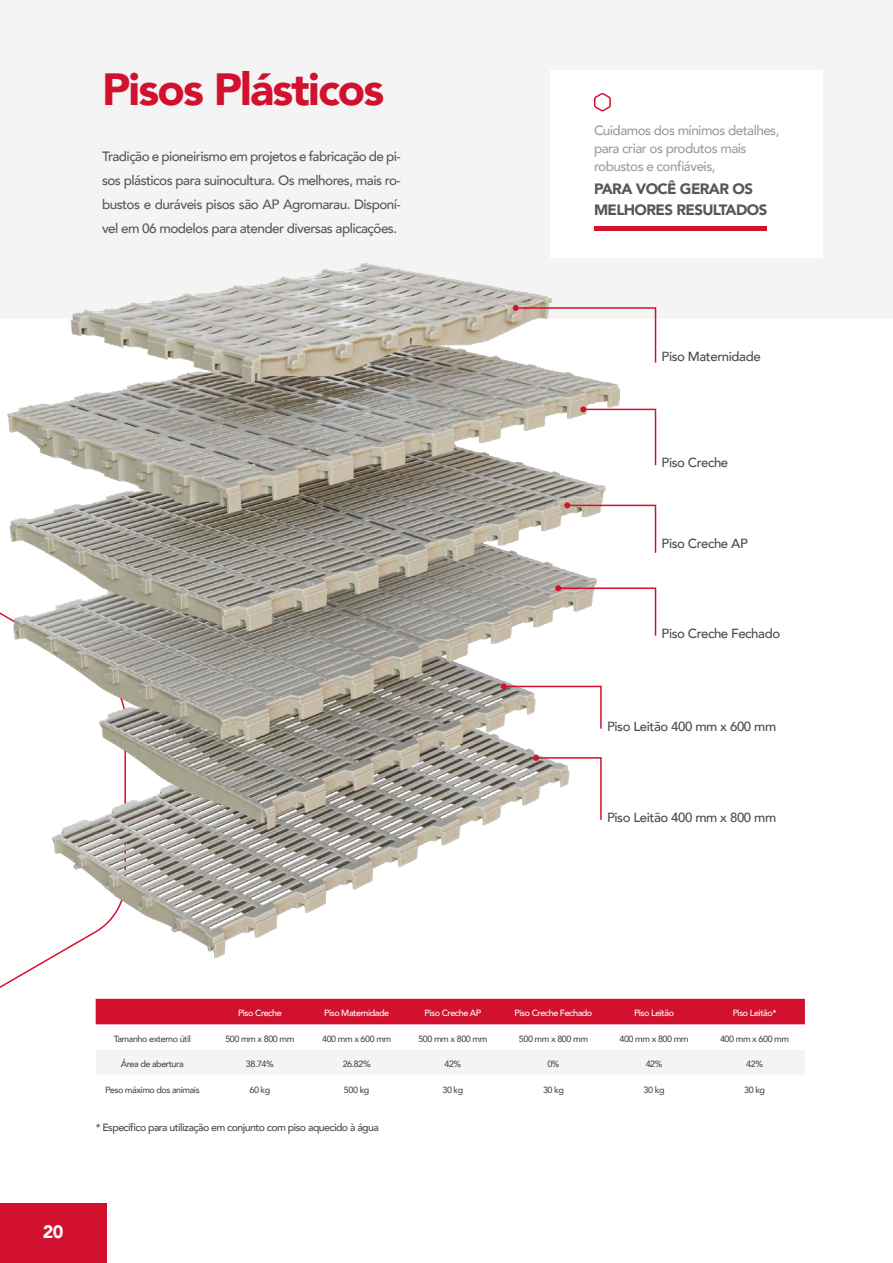
<style>
.page{position:relative;width:893px;height:1263px;background:#fff}
.page>*{position:absolute;margin:0;border:0;box-sizing:border-box;transform-origin:0 0}
.t1{font:900 45px "Avenir";letter-spacing:-.04em;color:#d2112f}
.t2{font:900 18px "Avenir";color:#fff}
.t3{font:900 15px/21px "Avenir";letter-spacing:-.04em;color:#575756}
.t4{font:500 13.5px/24px "Avenir";letter-spacing:-.04em;color:#575756;text-align:justify}
.t5{font:500 13.5px/18px "Avenir";letter-spacing:-.04em;color:#9d9d9c}
.t6{font:500 13.2px "Avenir";letter-spacing:-.03em;color:#4a4a49}
.t7{font:500 10.5px "Avenir";letter-spacing:-.05em;color:#4a4a49}
.t8{font:500 9px "Avenir";letter-spacing:-.05em;color:#4a4a49}
.t9{font:500 9px "Avenir";letter-spacing:-.05em;color:#fff}
</style>
<div class="page">
<svg style="left:0;top:612px;width:127px;height:413px"></svg>
<div style="left:0;top:0;width:893px;height:319px;background:#f4f4f4"></div>
<div style="left:96px;top:999px;width:709px;height:25px;background:#d2112f"></div>
<div style="left:96px;top:1050px;width:709px;height:25px;background:#f4f4f4"></div>
<div style="left:551px;top:70px;width:272px;height:187px;background:#fff"></div>
<svg style="left:594px;top:93px;width:17px;height:19px"></svg>
<hr style="left:594px;top:226px;width:172px;height:4px;background:#d2112f">
<img style="left:8px;top:264px;width:612px;height:694px">
<svg style="left:513px;top:305px;width:144px;height:59px"></svg>
<svg style="left:580px;top:406px;width:77px;height:61px"></svg>
<svg style="left:564px;top:502px;width:93px;height:52px"></svg>
<svg style="left:555px;top:585px;width:102px;height:52px"></svg>
<svg style="left:501px;top:683px;width:101px;height:47px"></svg>
<svg style="left:533px;top:755px;width:69px;height:66px"></svg>
<div style="left:0;top:1203px;width:106px;height:60px;background:#d2112f"></div>
<h1 class="t1" style="left:102px;top:50px;width:284px">Pisos Plásticos</h1>
<p class="t4" style="left:102px;top:143px;width:300px">Tradição e pioneirismo em projetos e fabricação de pi&shy;sos plásticos para suinocultura. Os melhores, mais ro&shy;bustos e duráveis pisos são AP Agromarau. Disponí&shy;vel em 06 modelos para atender diversas aplicações.</p>
<p class="t5" style="left:594px;top:120px;width:187px">Cuidamos dos mínimos detalhes, para criar os produtos mais robustos e confiáveis,</p>
<p class="t3" style="left:594px;top:178px;width:175px">PARA VOCÊ GERAR OS<br>MELHORES RESULTADOS</p>
<p class="t6" style="left:662px;top:345px;width:101px">Piso Maternidade</p>
<p class="t6" style="left:662px;top:451px;width:68px">Piso Creche</p>
<p class="t6" style="left:662px;top:532px;width:88px">Piso Creche AP</p>
<p class="t6" style="left:662px;top:622px;width:120px">Piso Creche Fechado</p>
<p class="t6" style="left:607px;top:715px;width:171px">Piso Leitão 400 mm x 600 mm</p>
<p class="t6" style="left:607px;top:806px;width:171px">Piso Leitão 400 mm x 800 mm</p>
<p class="t9" style="left:238px;top:1005px;width:45px">Piso Creche</p>
<p class="t9" style="left:324px;top:1005px;width:66px">Piso Maternidade</p>
<p class="t9" style="left:425px;top:1005px;width:58px">Piso Creche AP</p>
<p class="t9" style="left:515px;top:1005px;width:79px">Piso Creche Fechado</p>
<p class="t9" style="left:634px;top:1005px;width:42px">Piso Leitão</p>
<p class="t9" style="left:733px;top:1005px;width:45px">Piso Leitão*</p>
<p class="t8" style="left:114px;top:1031px;width:79px">Tamanho externo útil</p>
<p class="t8" style="left:225px;top:1031px;width:71px">500 mm x 800 mm</p>
<p class="t8" style="left:322px;top:1031px;width:71px">400 mm x 600 mm</p>
<p class="t8" style="left:418px;top:1031px;width:71px">500 mm x 800 mm</p>
<p class="t8" style="left:519px;top:1031px;width:71px">500 mm x 800 mm</p>
<p class="t8" style="left:619px;top:1031px;width:71px">400 mm x 800 mm</p>
<p class="t8" style="left:720px;top:1031px;width:71px">400 mm x 600 mm</p>
<p class="t8" style="left:121px;top:1056px;width:64px">Área de abertura</p>
<p class="t8" style="left:246px;top:1056px;width:29px">38.74%</p>
<p class="t8" style="left:343px;top:1056px;width:29px">26.82%</p>
<p class="t8" style="left:444px;top:1056px;width:18px">42%</p>
<p class="t8" style="left:547px;top:1056px;width:14px">0%</p>
<p class="t8" style="left:646px;top:1056px;width:18px">42%</p>
<p class="t8" style="left:746px;top:1056px;width:18px">42%</p>
<p class="t8" style="left:105px;top:1082px;width:96px">Peso máximo dos animais</p>
<p class="t8" style="left:249px;top:1082px;width:22px">60 kg</p>
<p class="t8" style="left:344px;top:1082px;width:27px">500 kg</p>
<p class="t8" style="left:442px;top:1082px;width:22px">30 kg</p>
<p class="t8" style="left:543px;top:1082px;width:22px">30 kg</p>
<p class="t8" style="left:644px;top:1082px;width:22px">30 kg</p>
<p class="t8" style="left:744px;top:1082px;width:22px">30 kg</p>
<p class="t7" style="left:96px;top:1118px;width:285px">* Específico para utilização em conjunto com piso aquecido à água</p>
<h2 class="t2" style="left:43px;top:1217px;width:22px">20</h2>
</div>
